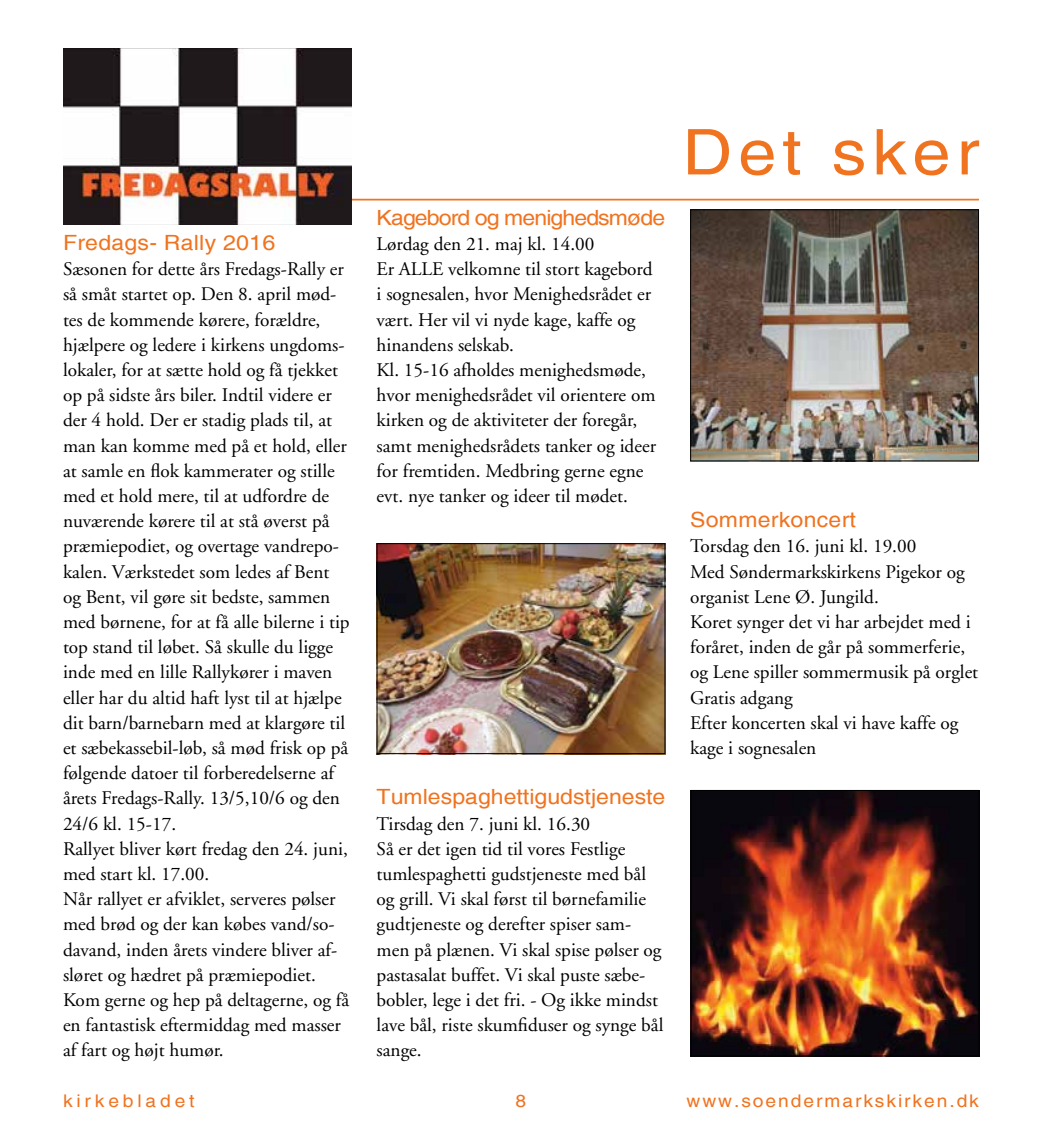
<style>
.page{position:relative;width:1042px;height:1141px;background:#fff}
.page>*{position:absolute;margin:0;border:0;box-sizing:border-box;transform-origin:0 0}
.t1{font:63px "Helvetica";letter-spacing:.08em;color:#f0731f;scale:1.1 1}
.t2{font:21px "Helvetica";color:#f0731f;scale:1.1 1}
.t3{font:21px "Helvetica";letter-spacing:-.04em;color:#f0731f;scale:1.1 1}
.t4{font:19.25px/25.2px "Adobe Garamond";color:#000}
.t5{font:17.5px "Helvetica";letter-spacing:.1em;color:#f0731f;scale:1.1 1}
.t6{font:17.5px "Helvetica";letter-spacing:.2em;color:#f0731f;scale:1.1 1}
</style>
<div class="page">
<hr style="left:63px;top:199px;width:916px;height:1px;background:#f0731f">
<img style="left:63px;top:48px;width:289px;height:177px">
<img style="left:379px;top:545px;width:284px;height:207px">
<div style="left:377px;top:543px;width:288px;height:211px;border:1px solid #000"></div>
<img style="left:692px;top:792px;width:285px;height:262px">
<div style="left:690px;top:790px;width:289px;height:266px;border:1px solid #000"></div>
<img style="left:692px;top:211px;width:285px;height:248px">
<div style="left:690px;top:209px;width:289px;height:252px;border:1px solid #000"></div>
<p class="t2" style="left:63px;top:230px;width:194px">Fredags- Rally 2016</p>
<p class="t4" style="left:63px;top:257px;width:288px">Sæsonen for dette års Fredags-Rally er så småt startet op. Den 8. april mød&shy;tes de kommende kørere, forældre, hjælpere og ledere i kirkens ungdoms&shy;lokaler, for at sætte hold og få tjekket op på sidste års biler. Indtil videre er der 4 hold. Der er stadig plads til, at man kan komme med på et hold, eller at samle en flok kammerater og stille med et hold mere, til at udfordre de nuværende kørere til at stå øverst på præmiepodiet, og overtage vandrepo&shy;kalen. Værkstedet som ledes af Bent og Bent, vil gøre sit bedste, sammen med børnene, for at få alle bilerne i tip top stand til løbet. Så skulle du ligge inde med en lille Rallykører i maven eller har du altid haft lyst til at hjælpe dit barn/barnebarn med at klargøre til et sæbekassebil-løb, så mød frisk op på følgende datoer til forberedelserne af årets Fredags-Rally. 13/5,10/6 og den 24/6 kl. 15-17.<br>Rallyet bliver kørt fredag den 24. juni, med start kl. 17.00.<br>Når rallyet er afviklet, serveres pølser med brød og der kan købes vand/so&shy;davand, inden årets vindere bliver af&shy;sløret og hædret på præmiepodiet.<br>Kom gerne og hep på deltagerne, og få en fantastisk eftermiddag med masser af fart og højt humør.</p>
<p class="t3" style="left:377px;top:205px;width:264px">Kagebord og menighedsmøde</p>
<p class="t4" style="left:377px;top:232px;width:281px">Lørdag den 21. maj kl. 14.00<br>Er ALLE velkomne til stort kagebord i sognesalen, hvor Menighedsrådet er vært. Her vil vi nyde kage, kaffe og hinandens selskab.<br>Kl. 15-16 afholdes menighedsmøde, hvor menighedsrådet vil orientere om kirken og de aktiviteter der foregår, samt menighedsrådets tanker og ideer for fremtiden. Medbring gerne egne evt. nye tanker og ideer til mødet.</p>
<p class="t2" style="left:377px;top:785px;width:264px">Tumlespaghettigudstjeneste</p>
<p class="t4" style="left:377px;top:811px;width:288px">Tirsdag den 7. juni kl. 16.30<br>Så er det igen tid til vores Festlige tumlespaghetti gudstjeneste med bål og grill. Vi skal først til børnefamilie gudtjeneste og derefter spiser sam&shy;men på plænen. Vi skal spise pølser og pastasalat buffet. Vi skal puste sæbe&shy;bobler, lege i det fri. - Og ikke mindst lave bål, riste skumfiduser og synge bål sange.</p>
<h1 class="t1" style="left:682px;top:116px;width:271px">Det sker</h1>
<p class="t2" style="left:690px;top:508px;width:152px">Sommerkoncert</p>
<p class="t4" style="left:690px;top:534px;width:289px">Torsdag den 16. juni kl. 19.00<br>Med Søndermarkskirkens Pigekor og organist Lene Ø. Jungild.<br>Koret synger det vi har arbejdet med i foråret, inden de går på sommerferie, og Lene spiller sommermusik på orglet<br>Gratis adgang<br>Efter koncerten skal vi have kaffe og kage i sognesalen</p>
<p class="t6" style="left:63px;top:1090px;width:121px">kirkebladet</p>
<p class="t5" style="left:516px;top:1090px;width:11px">8</p>
<p class="t5" style="left:686px;top:1090px;width:267px">www.soendermarkskirken.dk</p>
</div>
